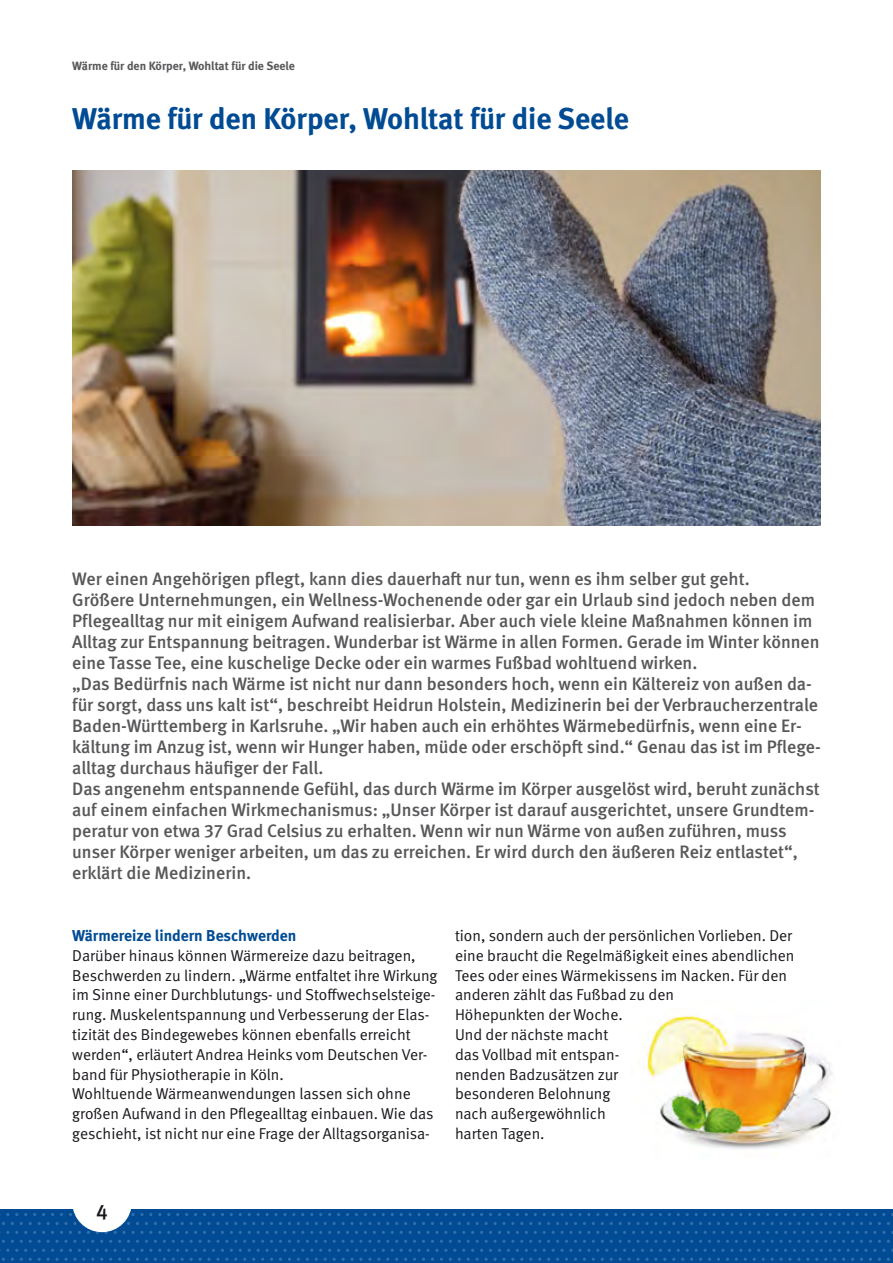
<style>
.page{position:relative;width:893px;height:1263px;background:#fff}
.page>*{position:absolute;margin:0;border:0;box-sizing:border-box;transform-origin:0 0}
.t1{font:700 30px "DGUV Meta";color:#004b93}
.t2{font:500 21px "DGUV Meta";color:#1a171c}
.t3{font:500 18px/21px "DGUV Meta";color:#58585a}
.t4{font:15.75px/19.8px "DGUV Meta";color:#1a171c}
.t5{font:700 15.75px "DGUV Meta";color:#004b93}
.t6{font:700 12px "DGUV Meta";color:#58585a}
</style>
<div class="page">
<div style="left:0;top:1210px;width:893px;height:53px;background:#004b93"></div>
<svg style="left:190px;top:1222px;width:38px;height:3px"></svg>
<svg style="left:333px;top:1222px;width:38px;height:3px"></svg>
<svg style="left:476px;top:1222px;width:38px;height:3px"></svg>
<svg style="left:619px;top:1222px;width:38px;height:3px"></svg>
<svg style="left:762px;top:1222px;width:38px;height:3px"></svg>
<svg style="left:190px;top:1240px;width:38px;height:3px"></svg>
<svg style="left:333px;top:1240px;width:38px;height:3px"></svg>
<svg style="left:476px;top:1240px;width:38px;height:3px"></svg>
<svg style="left:619px;top:1240px;width:38px;height:3px"></svg>
<svg style="left:762px;top:1240px;width:38px;height:3px"></svg>
<svg style="left:129px;top:1213px;width:23px;height:3px"></svg>
<svg style="left:257px;top:1213px;width:38px;height:3px"></svg>
<svg style="left:400px;top:1213px;width:47px;height:3px"></svg>
<svg style="left:552px;top:1213px;width:38px;height:3px"></svg>
<svg style="left:695px;top:1213px;width:38px;height:3px"></svg>
<svg style="left:838px;top:1213px;width:38px;height:3px"></svg>
<svg style="left:114px;top:1231px;width:38px;height:3px"></svg>
<svg style="left:257px;top:1231px;width:38px;height:3px"></svg>
<svg style="left:400px;top:1231px;width:47px;height:3px"></svg>
<svg style="left:552px;top:1231px;width:38px;height:3px"></svg>
<svg style="left:695px;top:1231px;width:38px;height:3px"></svg>
<svg style="left:838px;top:1231px;width:38px;height:3px"></svg>
<svg style="left:172px;top:1249px;width:173px;height:12px"></svg>
<svg style="left:346px;top:1249px;width:186px;height:12px"></svg>
<svg style="left:534px;top:1249px;width:173px;height:12px"></svg>
<svg style="left:708px;top:1249px;width:182px;height:12px"></svg>
<svg style="left:47px;top:1222px;width:35px;height:3px"></svg>
<svg style="left:47px;top:1240px;width:38px;height:3px"></svg>
<svg style="left:0;top:1249px;width:170px;height:12px"></svg>
<div style="left:72px;top:1172px;width:60px;height:60px;background:#fff;border-radius:50%"></div>
<img style="left:72px;top:170px;width:749px;height:355px">
<img style="left:643px;top:1015px;width:190px;height:134px">
<p class="t6" style="left:72px;top:58px;width:224px">Wärme für den Körper, Wohltat für die Seele</p>
<h1 class="t1" style="left:72px;top:101px;width:558px">Wärme für den Körper, Wohltat für die Seele</h1>
<p class="t3" style="left:72px;top:568px;width:750px">Wer einen Angehörigen pflegt, kann dies dauerhaft nur tun, wenn es ihm selber gut geht.<br>Größere Unternehmungen, ein Wellness-Wochenende oder gar ein Urlaub sind jedoch neben dem Pflegealltag nur mit einigem Aufwand realisierbar. Aber auch viele kleine Maßnahmen können im Alltag zur Entspannung beitragen. Wunderbar ist Wärme in allen Formen. Gerade im Winter können eine Tasse Tee, eine kuschelige Decke oder ein warmes Fußbad wohltuend wirken.<br>„Das Bedürfnis nach Wärme ist nicht nur dann besonders hoch, wenn ein Kältereiz von außen da&shy;für sorgt, dass uns kalt ist“, beschreibt Heidrun Holstein, Medizinerin bei der Verbraucherzentrale Baden-Württemberg in Karlsruhe. „Wir haben auch ein erhöhtes Wärmebedürfnis, wenn eine Er&shy;kältung im Anzug ist, wenn wir Hunger haben, müde oder erschöpft sind.“ Genau das ist im Pflege&shy;alltag durchaus häufiger der Fall.<br>Das angenehm entspannende Gefühl, das durch Wärme im Körper ausgelöst wird, beruht zunächst auf einem einfachen Wirkmechanismus: „Unser Körper ist darauf ausgerichtet, unsere Grundtem&shy;peratur von etwa 37 Grad Celsius zu erhalten. Wenn wir nun Wärme von außen zuführen, muss unser Körper weniger arbeiten, um das zu erreichen. Er wird durch den äußeren Reiz entlastet“, erklärt die Medizinerin.</p>
<p class="t5" style="left:72px;top:926px;width:226px">Wärmereize lindern Beschwerden</p>
<p class="t4" style="left:72px;top:946px;width:367px">Darüber hinaus können Wärmereize dazu beitragen, Beschwerden zu lindern. „Wärme entfaltet ihre Wirkung im Sinne einer Durchblutungs- und Stoffwechselsteige&shy;rung. Muskelentspannung und Verbesserung der Elas&shy;tizität des Bindegewebes können ebenfalls erreicht werden“, erläutert Andrea Heinks vom Deutschen Ver&shy;band für Physiotherapie in Köln.<br>Wohltuende Wärmeanwendungen lassen sich ohne großen Aufwand in den Pflegealltag einbauen. Wie das geschieht, ist nicht nur eine Frage der Alltagsorganisa-</p>
<p class="t4" style="left:455px;top:926px;width:341px">tion, sondern auch der persönlichen Vorlieben. Der eine braucht die Regelmäßigkeit eines abendlichen<br>Tees oder eines Wärmekissens im Nacken. Für den anderen zählt das Fußbad zu den<br>Höhepunkten der Woche.<br>Und der nächste macht<br>das Vollbad mit entspan-<br>nenden Badzusätzen zur<br>besonderen Belohnung<br>nach außergewöhnlich<br>harten Tagen.</p>
<p class="t2" style="left:96px;top:1200px;width:13px">4</p>
</div>
